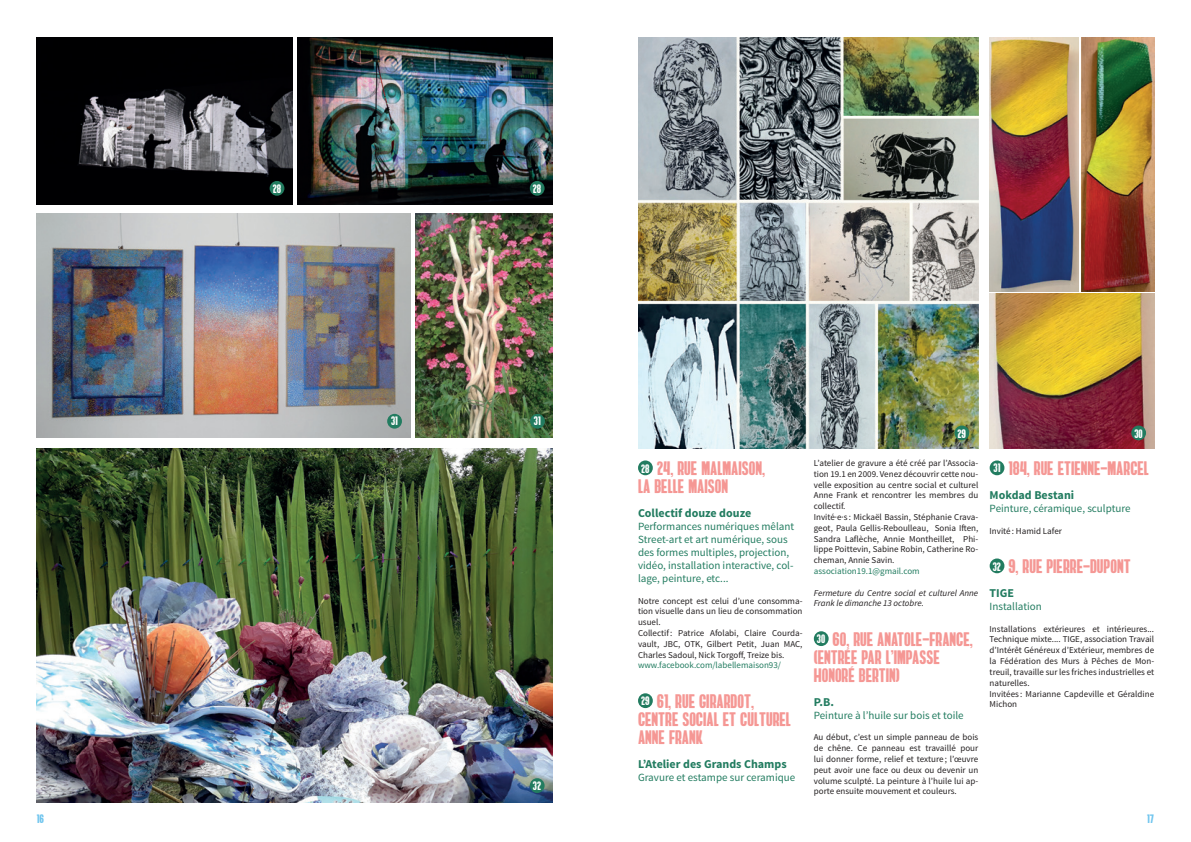
<style>
.page{position:relative;width:1191px;height:842px;background:#fff}
.page>*{position:absolute;margin:0;border:0;box-sizing:border-box;transform-origin:0 0}
.lieu{font:20px/18px "Alberto";color:#f59794}
.lieu-2{font:12.5px "Alberto";color:#fff}
.t1{font:12.5px "Alberto";color:#70c5ee}
.artiste{font:700 12px "Source Sans Pro";color:#227c60}
.categorie{font:11px/13px "Source Sans Pro";color:#227c60}
.texte_labeur{font:9px/10.8px "Source Sans Pro";color:#231f20;text-align:justify}
.texte_labeur-2{font:italic 9px/10.8px "Source Sans Pro";color:#231f20}
.site{font:9px "Source Sans Pro";color:#227c60}
</style>
<div class="page">
<div style="left:638px;top:460px;width:15px;height:15px;background:#227c60;border-radius:50%"></div>
<div style="left:638px;top:693px;width:15px;height:15px;background:#227c60;border-radius:50%"></div>
<div style="left:814px;top:631px;width:14px;height:15px;background:#227c60;border-radius:50%"></div>
<div style="left:989px;top:460px;width:15px;height:15px;background:#227c60;border-radius:50%"></div>
<div style="left:989px;top:558px;width:15px;height:15px;background:#227c60;border-radius:50%"></div>
<img style="left:37px;top:37px;width:256px;height:167px">
<img style="left:297px;top:37px;width:256px;height:167px">
<img style="left:638px;top:37px;width:340px;height:411px">
<img style="left:989px;top:37px;width:89px;height:254px">
<img style="left:989px;top:294px;width:165px;height:154px">
<img style="left:1081px;top:37px;width:73px;height:254px">
<img style="left:37px;top:214px;width:373px;height:223px">
<img style="left:415px;top:214px;width:138px;height:223px">
<img style="left:37px;top:448px;width:516px;height:354px">
<div style="left:387px;top:414px;width:15px;height:15px;background:#227c60;border-radius:50%"></div>
<div style="left:530px;top:414px;width:15px;height:15px;background:#227c60;border-radius:50%"></div>
<div style="left:530px;top:181px;width:14px;height:15px;background:#227c60;border-radius:50%"></div>
<div style="left:270px;top:181px;width:14px;height:15px;background:#227c60;border-radius:50%"></div>
<div style="left:530px;top:778px;width:14px;height:15px;background:#227c60;border-radius:50%"></div>
<div style="left:954px;top:425px;width:15px;height:15px;background:#227c60;border-radius:50%"></div>
<div style="left:1131px;top:425px;width:15px;height:15px;background:#227c60;border-radius:50%"></div>
<p class="lieu-2" style="left:273px;top:182px;width:10px">28</p>
<p class="lieu-2" style="left:533px;top:182px;width:10px">28</p>
<p class="lieu-2" style="left:391px;top:415px;width:8px">31</p>
<p class="lieu-2" style="left:534px;top:415px;width:8px">31</p>
<p class="lieu-2" style="left:533px;top:780px;width:10px">32</p>
<p class="lieu-2" style="left:641px;top:462px;width:10px">28</p>
<p class="lieu" style="left:657px;top:459px;width:110px">24, RUE MALMAISON,</p>
<p class="lieu" style="left:638px;top:477px;width:91px">LA BELLE MAISON</p>
<p class="artiste" style="left:638px;top:505px;width:115px">Collectif douze douze</p>
<p class="categorie" style="left:638px;top:520px;width:158px">Performances numériques mêlant Street-art et art numérique, sous des formes multiples, projection, vidéo, installation interactive, col&shy;lage, peinture, etc...</p>
<p class="texte_labeur" style="left:638px;top:595px;width:166px">Notre concept est celui d’une consomma&shy;tion visuelle dans un lieu de consommation usuel.</p>
<p class="texte_labeur" style="left:638px;top:628px;width:166px">Collectif: Patrice Afolabi, Claire Courda&shy;vault, JBC, OTK, Gilbert Petit, Juan MAC, Charles Sadoul, Nick Torgoff, Treize bis.</p>
<p class="site" style="left:638px;top:660px;width:144px">www.facebook.com/labellemaison93/</p>
<p class="lieu-2" style="left:641px;top:695px;width:10px">29</p>
<p class="lieu" style="left:657px;top:692px;width:99px">61, RUE GIRARDOT,</p>
<p class="lieu" style="left:638px;top:710px;width:155px">CENTRE SOCIAL ET CULTUREL<br>ANNE FRANK</p>
<p class="artiste" style="left:638px;top:756px;width:150px">L’Atelier des Grands Champs</p>
<p class="categorie" style="left:638px;top:771px;width:159px">Gravure et estampe sur ceramique</p>
<p class="lieu-2" style="left:957px;top:427px;width:10px">29</p>
<p class="lieu-2" style="left:1134px;top:427px;width:10px">30</p>
<p class="texte_labeur" style="left:814px;top:458px;width:166px">L’atelier de gravure a été créé par l’Associa&shy;tion 19.1 en 2009. Venez découvrir cette nou&shy;velle exposition au centre social et culturel Anne Frank et rencontrer les membres du collectif.</p>
<p class="texte_labeur" style="left:814px;top:512px;width:166px">Invité·e·s : Mickaël Bassin, Stéphanie Crava&shy;geot, Paula Gellis-Reboulleau, Sonia Iften, Sandra Laflèche, Annie Montheillet, Phi&shy;lippe Poittevin, Sabine Robin, Catherine Ro&shy;cheman, Annie Savin.</p>
<p class="site" style="left:814px;top:565px;width:107px">association19.1@gmail.com</p>
<p class="texte_labeur-2" style="left:814px;top:587px;width:166px">Fermeture du Centre social et culturel Anne<br>Frank le dimanche 13 octobre.</p>
<p class="lieu-2" style="left:817px;top:633px;width:10px">30</p>
<p class="lieu" style="left:814px;top:630px;width:160px;text-indent:19px">60, RUE ANATOLE-FRANCE, (ENTRÉE PAR L’IMPASSE</p>
<p class="lieu" style="left:814px;top:666px;width:88px">HONORÉ BERTIN)</p>
<p class="artiste" style="left:814px;top:694px;width:22px">P.B.</p>
<p class="categorie" style="left:814px;top:709px;width:151px">Peinture à l’huile sur bois et toile</p>
<p class="texte_labeur" style="left:814px;top:732px;width:166px">Au début, c’est un simple panneau de bois de chêne. Ce panneau est travaillé pour lui donner forme, relief et texture; l’œuvre peut avoir une face ou deux ou devenir un volume sculpté. La peinture à l’huile lui ap&shy;porte ensuite mouvement et couleurs.</p>
<p class="lieu-2" style="left:993px;top:461px;width:8px">31</p>
<p class="lieu" style="left:1008px;top:459px;width:142px">184, RUE ETIENNE-MARCEL</p>
<p class="artiste" style="left:989px;top:487px;width:86px">Mokdad Bestani</p>
<p class="categorie" style="left:989px;top:502px;width:142px">Peinture, céramique, sculpture</p>
<p class="texte_labeur" style="left:989px;top:525px;width:74px">Invité : Hamid Lafer</p>
<p class="lieu-2" style="left:992px;top:560px;width:10px">32</p>
<p class="lieu" style="left:1008px;top:557px;width:124px">9, RUE PIERRE-DUPONT</p>
<p class="artiste" style="left:989px;top:585px;width:26px">TIGE</p>
<p class="categorie" style="left:989px;top:600px;width:54px">Installation</p>
<p class="texte_labeur" style="left:989px;top:623px;width:166px">Installations extérieures et intérieures...<br>Technique mixte.... TIGE, association Travail d’Intérêt Généreux d’Extérieur, membres de la Fédération des Murs à Pêches de Mon&shy;treuil, travaille sur les friches industrielles et naturelles.</p>
<p class="texte_labeur" style="left:989px;top:688px;width:166px">Invitées : Marianne Capdeville et Géraldine<br>Michon</p>
<h2 class="t1" style="left:37px;top:812px;width:9px">16</h2>
<h2 class="t1" style="left:1147px;top:812px;width:8px">17</h2>
</div>
